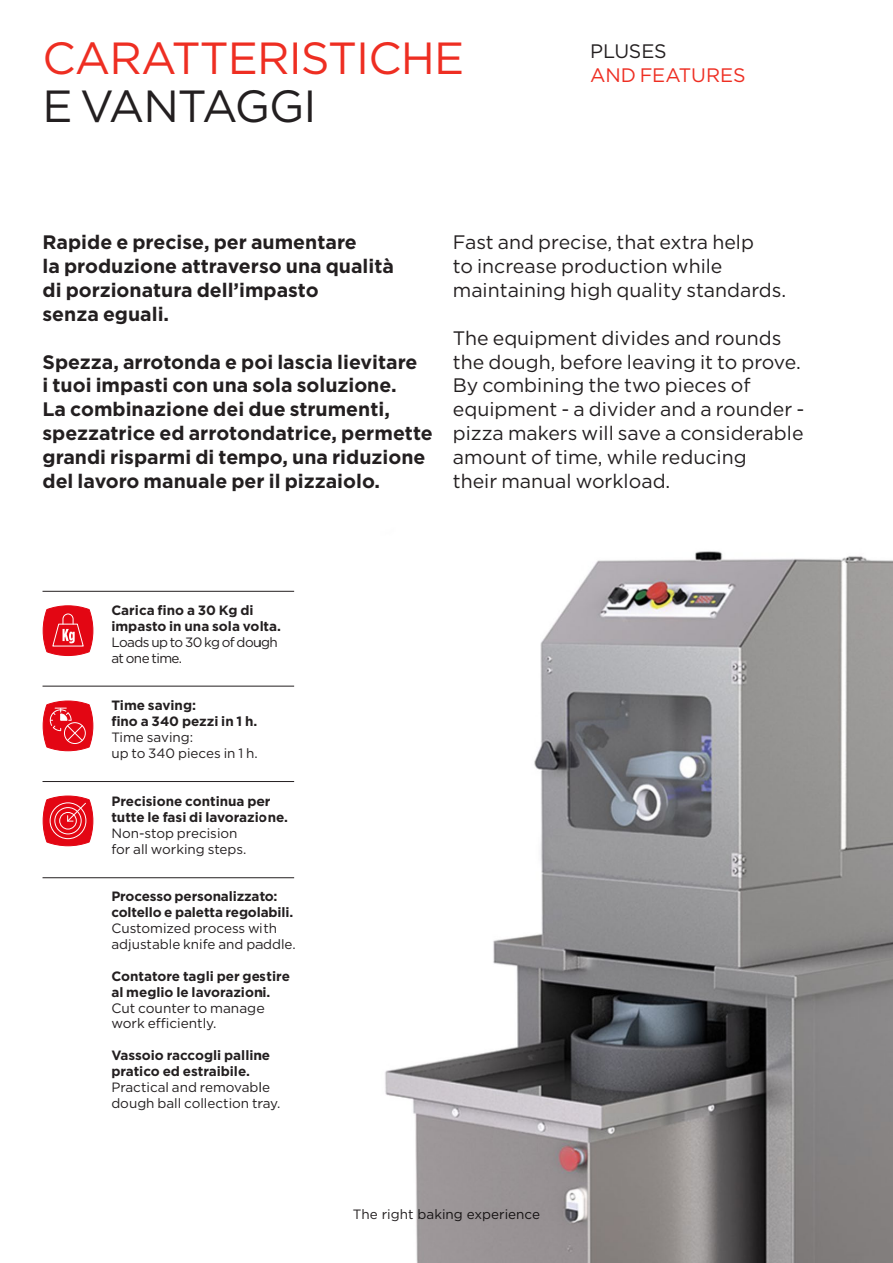
<style>
.page{position:relative;width:893px;height:1263px;background:#fff}
.page>*{position:absolute;margin:0;border:0;box-sizing:border-box;transform-origin:0 0}
.testo_9_6_pt{font:45px "Gotham";letter-spacing:-.02em;color:#ee2e22}
.testo_9_6_pt-2{font:45px "Gotham";letter-spacing:-.02em;color:#231f20}
.testo_9_6_pt-3{font:700 19.5px/23.9px "Gotham";color:#231f20}
.testo_9_6_pt-4{font:19.5px/23.9px "Gotham";color:#231f20}
.testo_9_6_pt-5{font:19.5px "Gotham";letter-spacing:-.005em;color:#ee2e22}
.testo_9_6_pt-6{font:13.65px/15.9px "Gotham";color:#231f20}
.testo_9_6_pt-7{font:700 13.5px/15.9px "Gotham";color:#231f20}
.testo_9_6_pt-8{font:13.5px/15.9px "Gotham";color:#231f20}
.testo_9_6_pt-9{font:13.5px/15.9px "Gotham";letter-spacing:-.04em;color:#231f20}
._03_Testo{font:13.5px "Gotham";color:#231f20}
.s1{font-weight:400}
</style>
<div class="page">
<hr style="left:43px;top:591px;width:251px;height:1px;background:#231f20">
<svg style="left:43px;top:605px;width:51px;height:51px"></svg>
<hr style="left:43px;top:781px;width:251px;height:1px;background:#231f20">
<svg style="left:43px;top:795px;width:50px;height:51px"></svg>
<hr style="left:43px;top:686px;width:251px;height:1px;background:#231f20">
<svg style="left:43px;top:700px;width:50px;height:51px"></svg>
<hr style="left:43px;top:877px;width:251px;height:1px;background:#231f20">
<img style="left:260px;top:551px;width:633px;height:712px">
<p class="testo_9_6_pt" style="left:43px;top:30px;width:423px">CARATTERISTICHE</p>
<p class="testo_9_6_pt-2" style="left:43px;top:77px;width:276px">E VANTAGGI</p>
<p class="testo_9_6_pt-4" style="left:590px;top:39px;width:78px">PLUSES</p>
<p class="testo_9_6_pt-5" style="left:590px;top:63px;width:157px">AND FEATURES</p>
<p class="testo_9_6_pt-3" style="left:43px;top:230px;width:353px">Rapide e precise, per aumentare<br>la produzione attraverso una qualità di porzionatura dell’impasto<br>senza eguali.</p>
<p class="testo_9_6_pt-3" style="left:43px;top:350px;width:376px">Spezza, arrotonda e poi lascia lievitare i tuoi impasti con una sola soluzione.</p>
<p class="testo_9_6_pt-3" style="left:43px;top:397px;width:392px">La combinazione dei due strumenti, spezzatrice ed arrotondatrice, permette grandi risparmi di tempo, una riduzione del lavoro manuale per il pizzaiolo.</p>
<p class="testo_9_6_pt-4" style="left:453px;top:230px;width:335px">Fast and precise, that extra help<br>to increase production while maintaining high quality standards.</p>
<p class="testo_9_6_pt-4" style="left:453px;top:325px;width:353px">The equipment divides and rounds the dough, before leaving it to prove.<br>By combining the two pieces of equipment - a divider and a rounder - pizza makers will save a considerable amount of time, while reducing<br>their manual workload.</p>
<p class="testo_9_6_pt-7" style="left:111px;top:602px;width:171px">Carica fino a 30 Kg di impasto in una sola volta.</p>
<p class="testo_9_6_pt-9" style="left:111px;top:634px;width:168px">Loads up to 30 kg of dough at one time.</p>
<p class="testo_9_6_pt-7" style="left:111px;top:698px;width:148px">Time saving:<br>fino a 340 pezzi in 1 h.</p>
<p class="testo_9_6_pt-8" style="left:111px;top:729px;width:148px">Time saving:<br>up to 340 pieces in 1 h.</p>
<p class="testo_9_6_pt-7" style="left:111px;top:793px;width:178px">Precisione continua per tutte le fasi di lavorazione.<br><span class="s1">Non-stop precision<br>for all working steps.</span></p>
<p class="testo_9_6_pt-7" style="left:111px;top:888px;width:168px">Processo personalizzato:</p>
<p class="testo_9_6_pt-7" style="left:111px;top:904px;width:183px">coltello e paletta regolabili.</p>
<p class="testo_9_6_pt-8" style="left:111px;top:920px;width:186px">Customized process with adjustable knife and paddle.</p>
<p class="testo_9_6_pt-7" style="left:111px;top:968px;width:180px">Contatore tagli per gestire al meglio le lavorazioni.</p>
<p class="testo_9_6_pt-6" style="left:111px;top:999px;width:155px">Cut counter to manage work efficiently.</p>
<p class="testo_9_6_pt-7" style="left:111px;top:1047px;width:160px">Vassoio raccogli palline pratico ed estraibile.</p>
<p class="testo_9_6_pt-8" style="left:111px;top:1079px;width:170px">Practical and removable dough ball collection tray.</p>
<p class="_03_Testo" style="left:353px;top:1206px;width:189px">The right baking experience</p>
</div>
